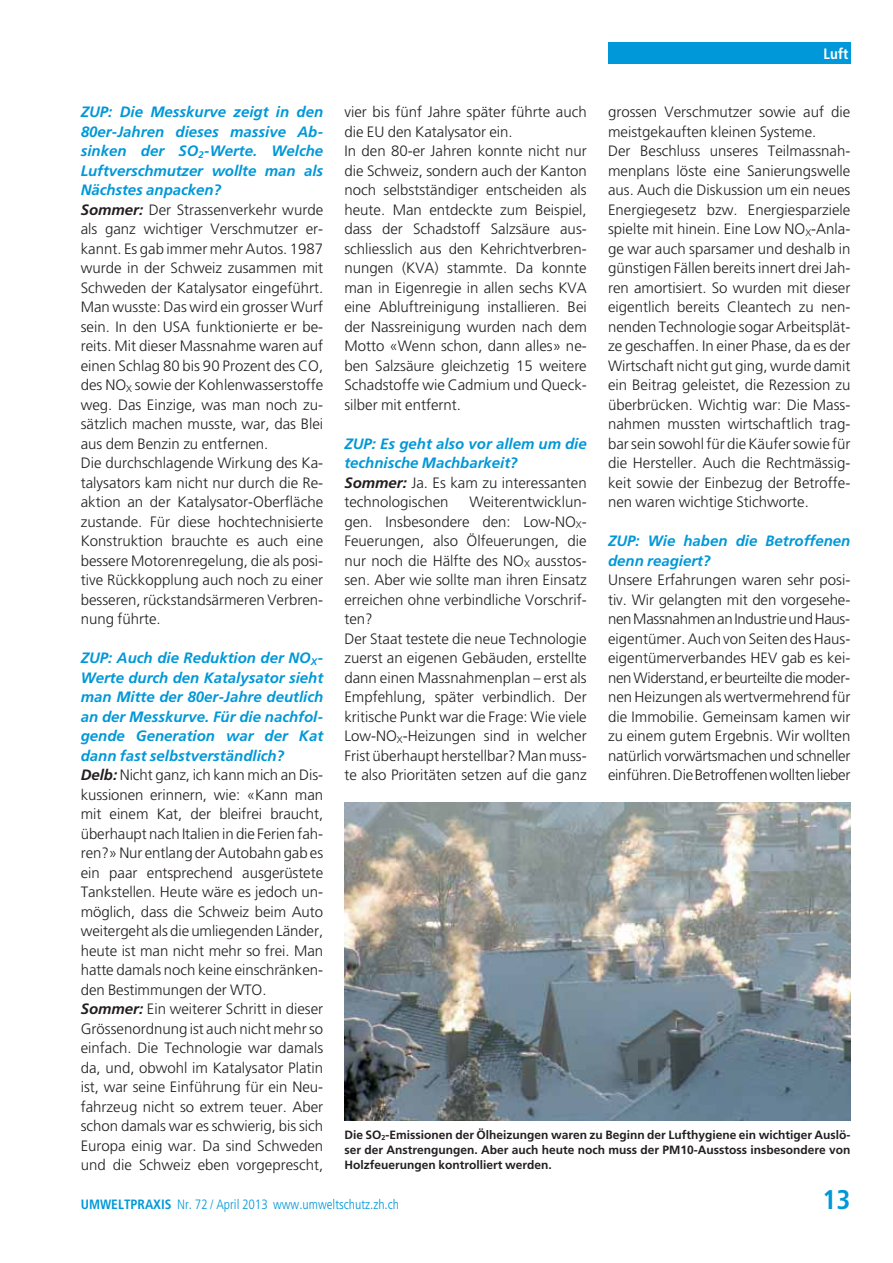
<style>
.page{position:relative;width:893px;height:1263px;background:#fff}
.page>*{position:absolute;margin:0;border:0;box-sizing:border-box;transform-origin:0 0}
.t1{font:700 condensed 27px "Frutiger LT Std";color:#0098d8}
.t2{font:300 15px/19.5px "Frutiger LT Std";color:#231f20}
.t3{font:italic 700 15px/19.5px "Frutiger LT Std";color:#0098d8}
.t4{font:700 condensed 15px "Frutiger LT Std";color:#fff}
.t5{font:300 condensed 13.5px "Frutiger LT Std";color:#0098d8}
.t6{font:700 12px/15px "Frutiger LT Std";color:#231f20;text-align:justify}
.s1{font-weight:700;font-style:italic;color:#0098d8}
.s2{font-weight:700;font-style:italic}
.s3{color:#231f20}
.s4{font-weight:300;font-style:normal;color:#231f20}
.s5{font-weight:700}
</style>
<div class="page">
<div style="left:608px;top:43px;width:242px;height:21px;background:#0098d8"></div>
<img style="left:344px;top:802px;width:506px;height:319px">
<p class="t2" style="left:81px;top:103px;width:244px"><span class="s1">ZUP: Die Messkurve zeigt in den 80er-Jahren dieses massive Ab&shy;sinken der SO</span><sub>2</sub><span class="s1">-Werte. Welche Luftverschmutzer wollte man als Nächs tes anpacken?<br></span><span class="s2">Sommer:</span> Der Strassenverkehr wurde als ganz wichtiger Verschmutzer er&shy;kannt. Es gab immer mehr Autos. 1987 wurde in der Schweiz zusammen mit Schweden der Katalysator eingeführt.<br>Man wusste: Das wird ein grosser Wurf sein. In den USA funktionierte er be&shy;reits. Mit dieser Massnahme waren auf einen Schlag 80 bis 90 Prozent des CO, des NO<sub>X</sub> sowie der Kohlenwasserstoffe weg. Das Einzige, was man noch zu&shy;sätzlich machen musste, war, das Blei aus dem Benzin zu entfernen.<br>Die durchschlagende Wirkung des Ka&shy;talysators kam nicht nur durch die Re&shy;aktion an der Katalysator-Oberfläche zustande. Für diese hochtechnisierte Konstruktion brauchte es auch eine bessere Motorenregelung, die als posi&shy;tive Rückkopplung auch noch zu einer besseren, rückstandsärmeren Verbren&shy;nung führte.</p>
<p class="t2" style="left:81px;top:649px;width:244px"><span class="s1">ZUP: Auch die Reduktion der NO</span><sub>X</sub><span class="s1">-Werte durch den Katalysator sieht man Mitte der 80er-Jahre deutlich an der Messkurve. Für die nachfol&shy;gende Genera tion war der Kat dann fast selbstverständlich?<br></span><span class="s2">Delb:</span> Nicht ganz, ich kann mich an Dis&shy;kussionen erinnern, wie: «Kann man mit einem Kat, der bleifrei braucht, überhaupt nach Italien in die Ferien fah&shy;ren?» Nur entlang der Autobahn gab es ein paar entsprechend ausgerüs tete Tankstellen. Heute wäre es jedoch un&shy;möglich, dass die Schweiz beim Auto weitergeht als die umliegenden Länder, heute ist man nicht mehr so frei. Man hatte damals noch keine einschränken&shy;den Bestimmungen der WTO.<br><span class="s2">Sommer:</span> Ein weiterer Schritt in dieser Grössenordnung ist auch nicht mehr so einfach. Die Technologie war damals da, und, obwohl im Katalysator Platin ist, war seine Einführung für ein Neu&shy;fahrzeug nicht so extrem teuer. Aber schon damals war es schwierig, bis sich Europa einig war. Da sind Schweden und die Schweiz eben vorgeprescht,</p>
<p class="t2" style="left:344px;top:103px;width:244px">vier bis fünf Jahre später führte auch die EU den Katalysator ein.<br>In den 80-er Jahren konnte nicht nur die Schweiz, sondern auch der Kanton noch selbstständiger entscheiden als heute. Man entdeckte zum Beispiel, dass der Schadstoff Salzsäure aus - schliesslich aus den Kehrichtverbren&shy;nungen (KVA) stammte. Da konnte man in Eigenregie in allen sechs KVA eine Abluftreinigung installieren. Bei der Nassreinigung wurden nach dem Motto «Wenn schon, dann alles» ne&shy;ben Salzsäure gleichzetig 15 weitere Schadstoffe wie Cadmium und Queck&shy;silber mit entfernt.</p>
<p class="t3" style="left:344px;top:434px;width:244px">ZUP: Es geht also vor allem um die technische Machbarkeit?<br><span class="s3">Sommer:</span> <span class="s4">Ja. Es kam zu interessanten technologischen</span></p>
<p class="t2" style="left:344px;top:493px;width:244px;text-indent:125px">Weiterentwicklun&shy;gen. Insbesondere den: Low-NO<sub>X</sub>-Feuerungen, also Ölfeuerungen, die nur noch die Hälfte des NO<sub>X</sub> ausstos&shy;sen. Aber wie sollte man ihren Einsatz erreichen ohne verbindliche Vorschrif&shy;ten?<br>Der Staat testete die neue Technologie zuerst an eigenen Gebäuden, erstellte dann einen Massnahmenplan – erst als Empfehlung, später verbindlich. Der kritische Punkt war die Frage: Wie viele Low-NO<sub>X</sub>-Heizungen sind in welcher Frist überhaupt herstellbar? Man muss - te also Prioritäten setzen auf die ganz</p>
<p class="t4" style="left:824px;top:46px;width:26px">Luft</p>
<p class="t4" style="left:819px;top:46px;width:33px">Lärm</p>
<p class="t2" style="left:608px;top:103px;width:244px">grossen Verschmutzer sowie auf die meistgekauften kleinen Systeme.<br>Der Beschluss unseres Teilmassnah&shy;menplans löste eine Sanierungswelle aus. Auch die Diskussion um ein neues Energiegesetz bzw. Energiesparziele spielte mit hinein. Eine Low NO<sub>X</sub>-Anla&shy;ge war auch sparsamer und deshalb in günstigen Fällen bereits innert drei Jah&shy;ren amortisiert. So wurden mit dieser eigentlich bereits Cleantech zu nen&shy;nenden Technologie sogar Arbeitsplät&shy;ze geschaffen. In einer Phase, da es der Wirtschaft nicht gut ging, wurde damit ein Beitrag geleistet, die Rezession zu überbrücken. Wichtig war: Die Mass - nahmen mussten wirtschaftlich trag&shy;bar sein sowohl für die Käufer sowie für die Hersteller. Auch die Rechtmässig&shy;keit sowie der Einbezug der Betroffe&shy;nen waren wichtige Stichworte.</p>
<p class="t3" style="left:608px;top:532px;width:244px">ZUP: Wie haben die Betroffenen denn reagiert?</p>
<p class="t2" style="left:608px;top:571px;width:244px;text-align:justify">Unsere Erfahrungen waren sehr posi&shy;tiv. Wir gelangten mit den vorgesehe&shy;nen Massnahmen an Industrie und Haus&shy;eigentümer. Auch von Seiten des Haus&shy;eigentümerverbandes HEV gab es kei&shy;nen Widerstand, er beurteilte die moder&shy;nen Heizungen als wertvermehrend für die Immobilie. Gemeinsam kamen wir zu einem gutem Ergebnis. Wir wollten natürlich vorwärtsmachen und schneller einführen. Die Betroffenen wollten lieber</p>
<p class="t6" style="left:344px;top:1128px;width:507px">Die SO<sub>2</sub>-Emissionen der Ölheizungen waren zu Beginn der Lufthygiene ein wichtiger Auslö&shy;ser der Anstrengungen. Aber auch heute noch muss der PM10-Ausstoss insbesondere von Holzfeuerungen kontrolliert werden.</p>
<p class="t5" style="left:81px;top:1198px;width:320px"><span class="s5">UMWELTPRAXIS</span> Nr. 72 / April 2013 www.umweltschutz.zh.ch</p>
<h1 class="t1" style="left:822px;top:1186px;width:30px">13</h1>
</div>
